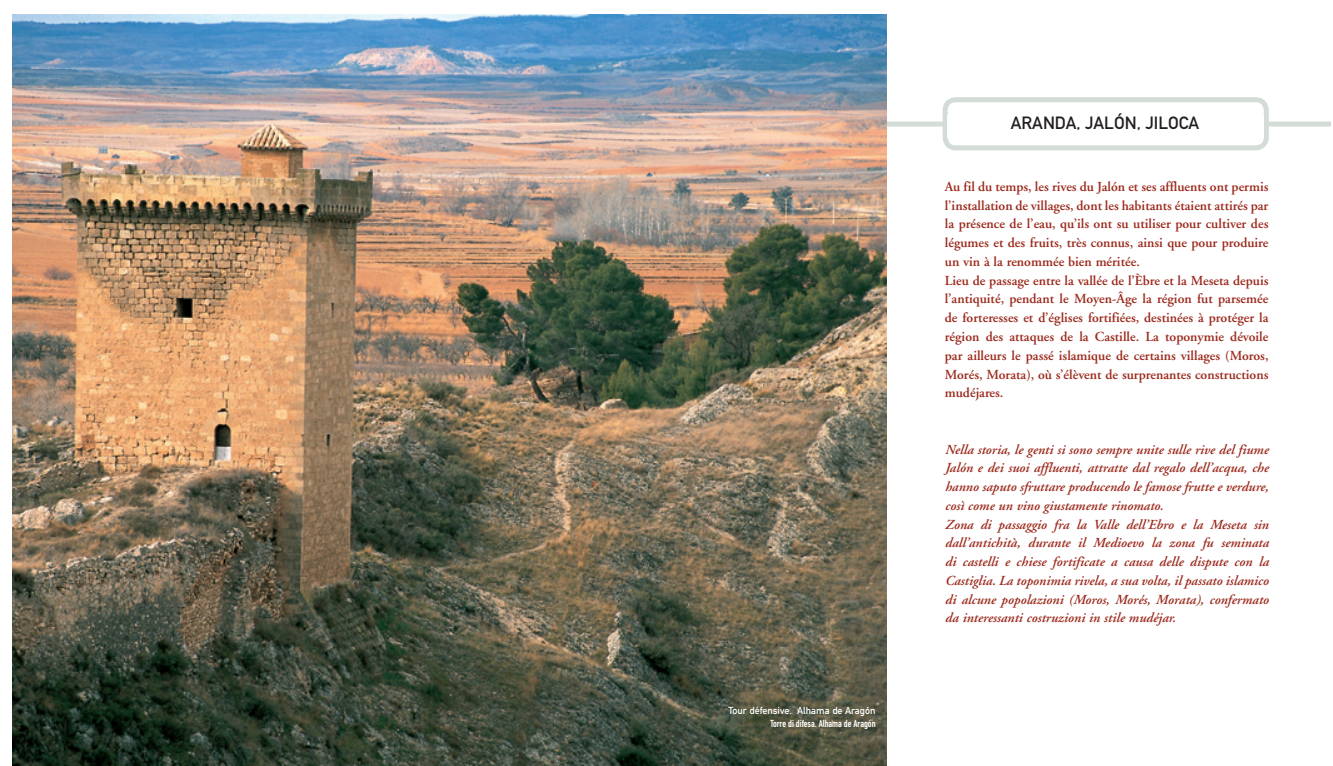
<style>
.page{position:relative;width:1333px;height:766px;background:#fff}
.page>*{position:absolute;margin:0;border:0;box-sizing:border-box;transform-origin:0 0}
.t1{font:17.5px "DIN Mittelschrift";color:#231f20}
.t2{font:600 13.75px/18.8px "Adobe Garamond";color:#9c2a1d;text-align:justify}
.t3{font:italic 600 13.75px/18.8px "Adobe Garamond";color:#9c2a1d;text-align:justify}
.t4{font:10px "DIN Mittelschrift";color:#fff}
.t5{font:10px "DIN Engschrift";color:#fff}
</style>
<div class="page">
<div style="left:863px;top:121px;width:467px;height:5px;background:#d4dcd7"></div>
<div style="left:942px;top:97px;width:326px;height:53px;border:5px solid #d4dcd7;border-radius:11px"></div>
<div style="left:947px;top:115px;width:316px;height:23px;background:#fff"></div>
<img style="left:12px;top:15px;width:874px;height:750px">
<p class="t4" style="left:728px;top:704px;width:148px">Tour défensive. Alhama de Aragón</p>
<p class="t5" style="left:770px;top:717px;width:107px">Torre di difesa. Alhama de Aragón</p>
<p class="t1" style="left:1010px;top:113px;width:190px">ARANDA, JALÓN, JILOCA</p>
<p class="t2" style="left:944px;top:177px;width:325px">Au fil du temps, les rives du Jalón et ses affluents ont permis l’installation de villages, dont les habitants étaient attirés par la présence de l’eau, qu’ils ont su utiliser pour cultiver des légumes et des fruits, très connus, ainsi que pour produire un vin à la renommée bien méritée.</p>
<p class="t2" style="left:944px;top:271px;width:325px">Lieu de passage entre la vallée de l’Èbre et la Meseta depuis l’antiquité, pendant le Moyen-Âge la région fut parsemée de forteresses et d’églises fortifiées, destinées à protéger la région des attaques de la Castille. La toponymie dévoile par ailleurs le passé islamique de certains villages (Moros, Morés, Morata), où s’élèvent de surprenantes constructions mudéjares.</p>
<p class="t3" style="left:944px;top:440px;width:325px">Nella storia, le genti si sono sempre unite sulle rive del fiume Jalón e dei suoi affluenti, attratte dal regalo dell’acqua, che hanno saputo sfruttare producendo le famose frutte e verdure, così come un vino giustamente rinomato.</p>
<p class="t3" style="left:944px;top:515px;width:325px">Zona di passaggio fra la Valle dell’Ebro e la Meseta sin dall’antichità, durante il Medioevo la zona fu seminata di castelli e chiese fortificate a causa delle dispute con la Castiglia. La toponimia rivela, a sua volta, il passato islamico di alcune popolazioni (Moros, Morés, Morata), confermato da interessanti costruzioni in stile mudéjar.</p>
</div>
